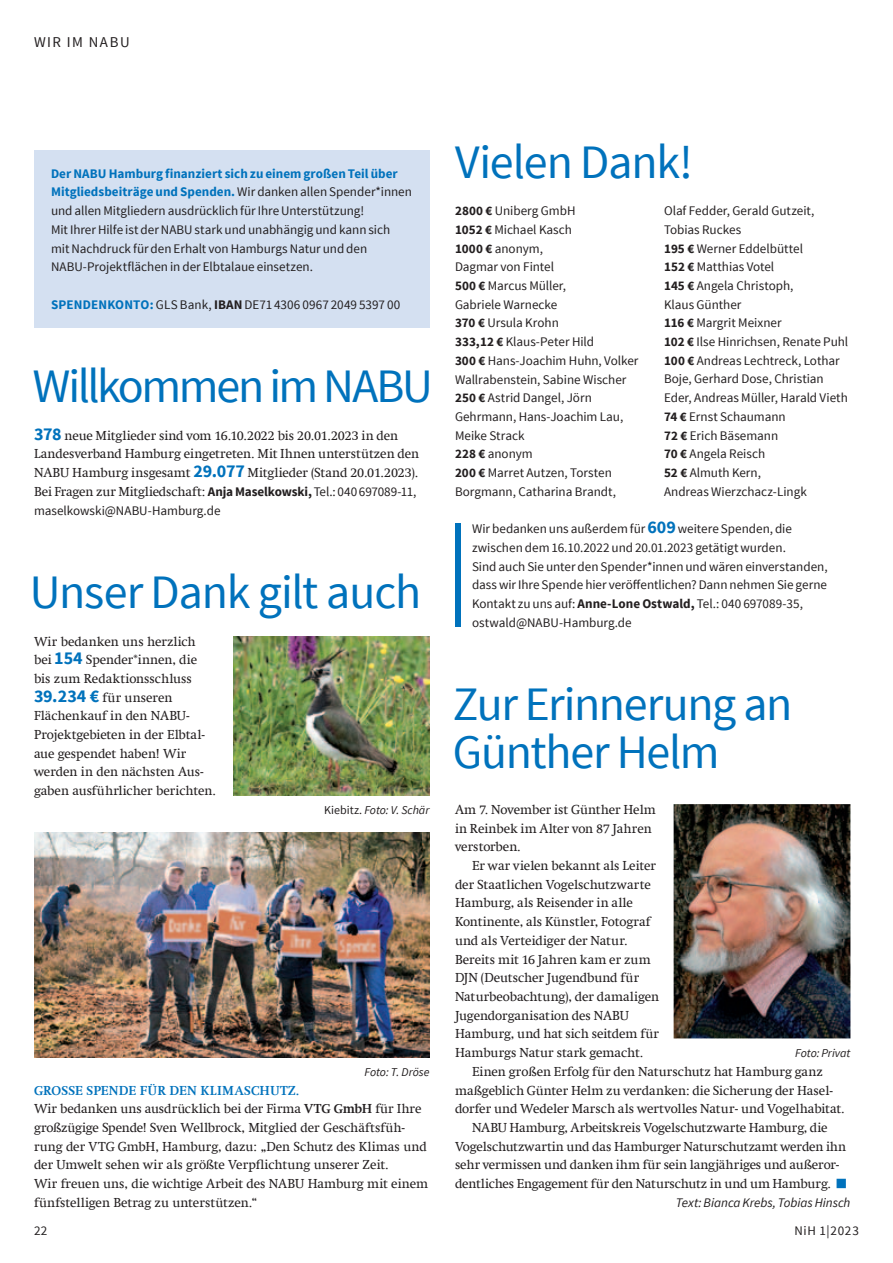
<style>
.page{position:relative;width:893px;height:1263px;background:#fff}
.page>*{position:absolute;margin:0;border:0;box-sizing:border-box;transform-origin:0 0}
.t1{font:48px/48px "Source Sans Pro";letter-spacing:-.03em;color:#0072bc}
.t2{font:48px "Source Sans Pro";letter-spacing:-.05em;color:#0072bc}
.t3{font:15px "Source Sans Pro";letter-spacing:.1em;color:#231f20}
.t4{font:13.2px/18.8px "Swift Com";letter-spacing:-.005em;color:#231f20}
.t5{font:13.2px/18.8px "Source Sans Pro";letter-spacing:-.005em;color:#231f20}
.t6{font:italic 13.2px "Source Sans Pro";letter-spacing:-.005em;color:#231f20}
.t7{font:italic 12px "Source Sans Pro";letter-spacing:-.005em;color:#231f20}
.s1{font-weight:700;color:#0072bc}
.s2{font-weight:700}
.s3{font-family:"Source Sans Pro";font-weight:700;font-size:18px;color:#0072bc}
.s4{font-family:"Source Sans Pro";font-weight:700}
.s5{font-family:"Source Sans Pro"}
.s6{font-style:normal}
.s7{font-weight:700;font-size:18px;color:#0072bc}
</style>
<div class="page">
<div style="left:34px;top:150px;width:395px;height:177px;background:#d4e0f1"></div>
<img style="left:674px;top:804px;width:176px;height:234px">
<img style="left:234px;top:636px;width:195px;height:159px">
<img style="left:34px;top:833px;width:395px;height:224px">
<div style="left:455px;top:524px;width:6px;height:103px;background:#0072bc"></div>
<p class="t3" style="left:34px;top:32px;width:97px">WIR IM NABU</p>
<p class="t5" style="left:51px;top:164px;width:362px"><span class="s1">Der NABU Hamburg finanziert sich zu einem großen Teil über Mitgliedsbeiträge und Spenden.</span> Wir danken allen Spender*innen und allen Mitgliedern ausdrücklich für Ihre Unterstützung!<br>Mit Ihrer Hilfe ist der NABU stark und unabhängig und kann sich<br>mit Nachdruck für den Erhalt von Hamburgs Natur und den NABU-Projektflächen in der Elbtalaue einsetzen.</p>
<p class="t5" style="left:51px;top:295px;width:351px"><span class="s1">SPENDENKONTO:</span> GLS Bank, <span class="s2">IBAN</span> DE71 4306 0967 2049 5397 00</p>
<h1 class="t2" style="left:33px;top:357px;width:401px">Willkommen im NABU</h1>
<p class="t4" style="left:34px;top:426px;width:387px"><span class="s3">378</span> neue Mitglieder sind vom 16.10.2022 bis 20.01.2023 in den Landes verband Hamburg ein getreten. Mit Ihnen unterstützen den NABU Hamburg insgesamt <span class="s3">29.077</span> Mitglieder (Stand 20.01.2023).<br>Bei Fragen zur Mitgliedschaft: <span class="s4">Anja Maselkowski,</span> <span class="s5">Tel.: 040 697089-11,</span></p>
<p class="t5" style="left:34px;top:501px;width:188px">maselkowski@NABU-Hamburg.de</p>
<h1 class="t1" style="left:30px;top:569px;width:393px">Unser Dank gilt auch</h1>
<p class="t4" style="left:34px;top:632px;width:184px">Wir bedanken uns herzlich bei <span class="s3">154</span> Spender*innen, die bis zum Redaktionsschluss<br><span class="s3">39.234 €</span> für unseren<br>Flächenkauf in den NABU-<br>Projektgebieten in der Elb tal&shy;aue gespendet haben! Wir werden in den nächsten Aus&shy;gaben ausführlicher be richten.</p>
<p class="t7" style="left:324px;top:802px;width:107px"><span class="s6">Kiebitz.</span> Foto: V. Schär</p>
<p class="t7" style="left:364px;top:1064px;width:67px">Foto: T. Dröse</p>
<p class="t4" style="left:34px;top:1081px;width:396px"><span class="s1">GROSSE SPENDE FÜR DEN KLIMASCHUTZ.<br></span>Wir bedanken uns ausdrücklich bei der Firma <span class="s2">VTG GMBH</span> für Ihre großzügige Spende! Sven Wellbrock, Mitglied der Geschäftsfüh&shy;rung der VTG GmbH, Hamburg, dazu: „Den Schutz des Klimas und der Umwelt sehen wir als größte Verpflichtung unserer Zeit.<br>Wir freuen uns, die wichtige Arbeit des NABU Hamburg mit einem fünfstelligen Betrag zu unterstützen.“</p>
<h1 class="t1" style="left:455px;top:139px;width:240px">Vielen Dank!</h1>
<p class="t5" style="left:455px;top:202px;width:185px"><span class="s2">2800 €</span> Uniberg GmbH<br><span class="s2">1052 €</span> Michael Kasch<br><span class="s2">1000 €</span> anonym,<br>Dagmar von Fintel<br><span class="s2">500 €</span> Marcus Müller,<br>Gabriele Warnecke<br><span class="s2">370 €</span> Ursula Krohn<br><span class="s2">333,12 €</span> Klaus-Peter Hild<br><span class="s2">300 €</span> Hans-Joachim Huhn, Volker<br>Wallrabenstein, Sabine Wischer<br><span class="s2">250 €</span> Astrid Dangel, Jörn<br>Gehrmann, Hans-Joachim Lau,<br>Meike Strack<br><span class="s2">228 €</span> anonym<br><span class="s2">200 €</span> Marret Autzen, Torsten<br>Borgmann, Catharina Brandt,</p>
<p class="t5" style="left:664px;top:202px;width:186px">Olaf Fedder, Gerald Gutzeit,<br>Tobias Ruckes<br><span class="s2">195 €</span> Werner Eddelbüttel<br><span class="s2">152 €</span> Matthias Votel<br><span class="s2">145 €</span> Angela Christoph,<br>Klaus Günther<br><span class="s2">116 €</span> Margrit Meixner<br><span class="s2">102 €</span> Ilse Hinrichsen, Renate Puhl<br><span class="s2">100 €</span> Andreas Lechtreck, Lothar<br>Boje, Gerhard Dose, Christian<br>Eder, Andreas Müller, Harald Vieth<br><span class="s2">74 €</span> Ernst Schaumann<br><span class="s2">72 €</span> Erich Bäsemann<br><span class="s2">70 €</span> Angela Reisch<br><span class="s2">52 €</span> Almuth Kern,<br>Andreas Wierzchacz-Lingk</p>
<p class="t5" style="left:472px;top:520px;width:357px">Wir bedanken uns außerdem für <span class="s7">609</span> weitere Spenden, die zwischen dem 16.10.2022 und 20.01.2023 getätigt wurden.<br>Sind auch Sie unter den Spender*innen und wären einverstanden, dass wir Ihre Spende hier veröffentlichen? Dann nehmen Sie gerne Kontakt zu uns auf: <span class="s2">Anne-Lone Ostwald,</span> Tel.: 040 697089-35, ostwald@NABU-Hamburg.de</p>
<h1 class="t1" style="left:453px;top:681px;width:341px">Zur Erinnerung an<br>Günther Helm</h1>
<p class="t4" style="left:455px;top:800px;width:202px">Am 7. November ist Günther Helm in Reinbek im Alter von 87 Jahren verstorben.</p>
<p class="t4" style="left:455px;top:856px;width:206px;text-indent:17px">Er war vielen bekannt als Leiter der Staatlichen Vogelschutzwarte<br>Hamburg, als Reisender in alle<br>Kontinente, als Künstler, Fotograf und als Verteidiger der Natur.<br>Bereits mit 16 Jahren kam er zum<br>DJN (Deutscher Jugendbund für<br>Naturbeobachtung), der damaligen<br>Jugendorganisation des NABU<br>Hamburg, und hat sich seitdem für<br>Hamburgs Natur stark gemacht.</p>
<p class="t4" style="left:472px;top:1062px;width:352px">Einen großen Erfolg für den Naturschutz hat Hamburg ganz</p>
<p class="t4" style="left:455px;top:1081px;width:379px">maßgeblich Günter Helm zu verdanken: die Sicherung der Hasel-</p>
<p class="t4" style="left:455px;top:1099px;width:391px">dorfer und Wedeler Marsch als wertvolles Natur- und Vogelhabitat.</p>
<p class="t4" style="left:472px;top:1118px;width:357px">NABU Hamburg, Arbeitskreis Vogelschutzwarte Hamburg, die</p>
<p class="t4" style="left:455px;top:1137px;width:393px">Vogelschutzwartin und das Hamburger Naturschutzamt werden ihn</p>
<p class="t4" style="left:455px;top:1155px;width:386px">sehr vermissen und danken ihm für sein langjähriges und außeror-</p>
<p class="t4" style="left:455px;top:1174px;width:378px">dentliches Engagement für den Naturschutz in und um Hamburg.</p>
<p class="t6" style="left:676px;top:1194px;width:176px">Text: Bianca Krebs, Tobias Hinsch</p>
<p class="t7" style="left:795px;top:1046px;width:57px">Foto: Privat</p>
<p class="t5" style="left:34px;top:1222px;width:15px">22</p>
<p class="t5" style="left:794px;top:1222px;width:66px">NiH 1|2023</p>
</div>
